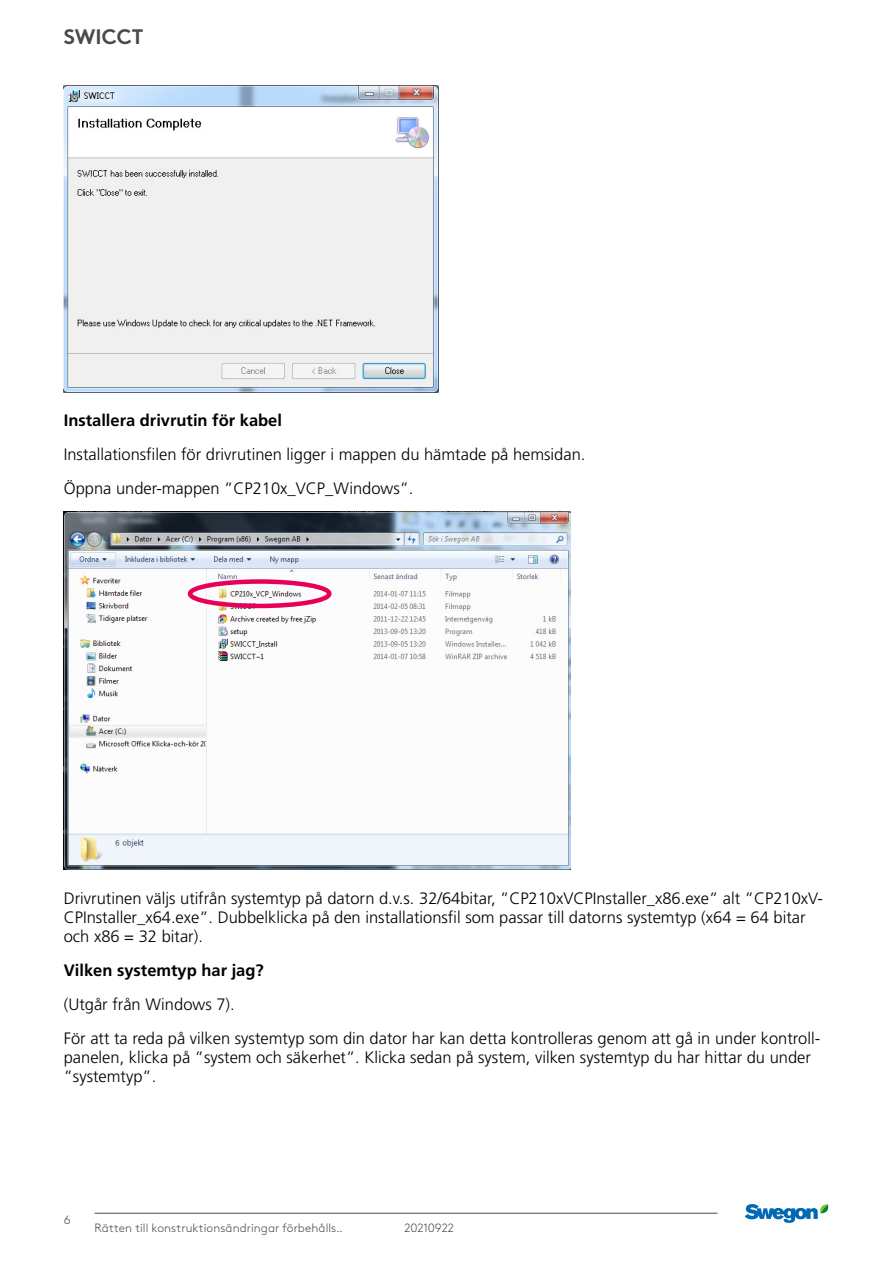
<style>
.page{position:relative;width:893px;height:1263px;background:#fff}
.page>*{position:absolute;margin:0;border:0;box-sizing:border-box;transform-origin:0 0}
.t1{font:700 21px "Swegon Brown";color:#4a4a49}
.t2{font:300 16.5px/33.9px "Frutiger LT Pro";color:#000}
.t3{font:700 16.5px "Frutiger LT Pro";color:#000}
.t4{font:300 12px "Swegon Brown";letter-spacing:.005em;color:#4a4a49}
</style>
<div class="page">
<hr style="left:95px;top:1213px;width:623px;height:1px;background:#4a4a49">
<svg style="left:745px;top:1204px;width:84px;height:19px"></svg>
<img style="left:64px;top:85px;width:375px;height:307px">
<img style="left:64px;top:512px;width:506px;height:358px">
<div style="left:188px;top:579px;width:144px;height:29px;border:4px solid #e60058;border-radius:50%"></div>
<p class="t1" style="left:64px;top:20px;width:81px">SWICCT</p>
<p class="t3" style="left:64px;top:411px;width:220px">Installera drivrutin för kabel</p>
<p class="t2" style="left:64px;top:438px;width:523px">Installationsfilen för drivrutinen ligger i mappen du hämtade på hemsidan.<br>Öppna under-mappen ”CP210x_VCP_Windows”.</p>
<p class="t2" style="left:64px;top:889px;width:761px;line-height:19px">Drivrutinen väljs utifrån systemtyp på datorn d.v.s. 32/64bitar, ”CP210xVCPInstaller_x86.exe” alt ”CP210xV-<br>CPInstaller_x64.exe”. Dubbelklicka på den installationsfil som passar till datorns systemtyp (x64 = 64 bitar och x86 = 32 bitar).</p>
<p class="t3" style="left:64px;top:960px;width:202px">Vilken systemtyp har jag?</p>
<p class="t2" style="left:64px;top:987px;width:758px">(Utgår från Windows 7).<br>För att ta reda på vilken systemtyp som din dator har kan detta kontrolleras genom att gå in under kontroll-</p>
<p class="t2" style="left:64px;top:1047px;width:749px;line-height:18.9px">panelen, klicka på ”system och säkerhet”. Klicka sedan på system, vilken systemtyp du har hittar du under ”systemtyp”.</p>
<p class="t4" style="left:64px;top:1211px;width:8px">6</p>
<p class="t4" style="left:95px;top:1219px;width:250px">Rätten till konstruktionsändringar förbehålls..</p>
<p class="t4" style="left:404px;top:1219px;width:51px">20210922</p>
</div>
